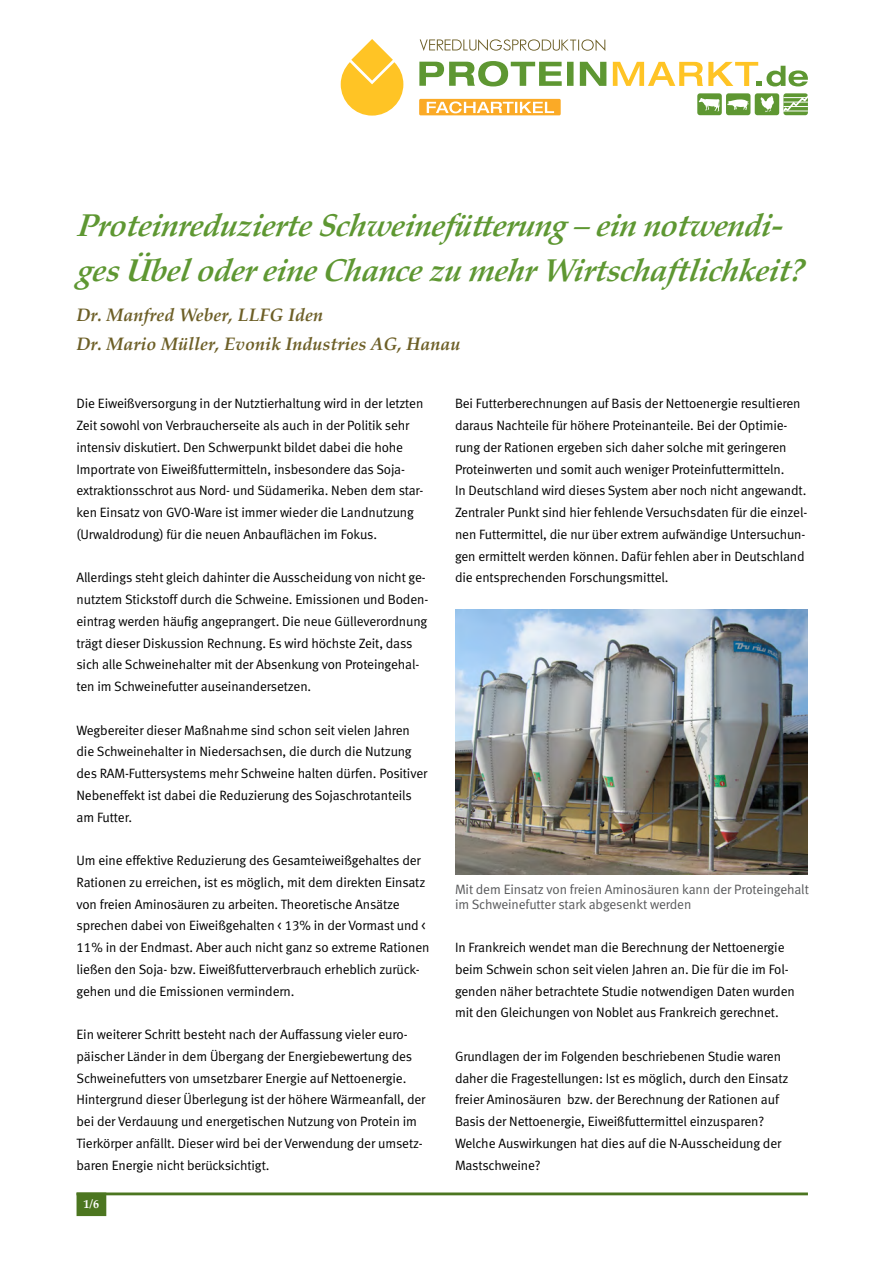
<style>
.page{position:relative;width:893px;height:1263px;background:#fff}
.page>*{position:absolute;margin:0;border:0;box-sizing:border-box;transform-origin:0 0}
.t1{font:italic 700 31.5px/45px "Palatino Linotype";letter-spacing:-.02em;color:#5e9732}
.t2{font:italic 700 18px/28.5px "Palatino Linotype";color:#6d5f27}
.t3{font:13.5px/21.8px "Meta Normal LF";letter-spacing:-.01em;color:#000}
.t4{font:13.5px/15px "Meta Normal LF";letter-spacing:-.01em;color:#58595b}
.t5{font:700 12px "Palatino Linotype";color:#fff}
</style>
<div class="page">
<hr style="left:77px;top:1192px;width:731px;height:3px;background:#4c7620">
<div style="left:77px;top:1192px;width:29px;height:24px;background:#4c7620;border:2px solid #4c7620"></div>
<svg style="left:419px;top:61px;width:143px;height:25px"></svg>
<div style="left:567px;top:62px;width:7px;height:24px;background:#5e9732"></div>
<svg style="left:580px;top:62px;width:26px;height:24px"></svg>
<svg style="left:341px;top:39px;width:62px;height:77px"></svg>
<svg style="left:420px;top:39px;width:185px;height:12px"></svg>
<div style="left:726px;top:93px;width:24px;height:22px;background:#5e9732;border-radius:3px"></div>
<svg style="left:727px;top:99px;width:21px;height:11px"></svg>
<div style="left:697px;top:93px;width:25px;height:22px;background:#5e9732;border-radius:3px"></div>
<svg style="left:699px;top:98px;width:21px;height:13px"></svg>
<div style="left:755px;top:93px;width:24px;height:22px;background:#5e9732;border-radius:3px"></div>
<svg style="left:760px;top:95px;width:14px;height:17px"></svg>
<div style="left:783px;top:93px;width:25px;height:22px;background:#5e9732;border-radius:3px"></div>
<svg style="left:783px;top:93px;width:25px;height:21px"></svg>
<svg style="left:613px;top:62px;width:195px;height:24px"></svg>
<div style="left:419px;top:99px;width:142px;height:16px;background:#fbaa26;border-radius:2px"></div>
<svg style="left:427px;top:101px;width:127px;height:12px"></svg>
<img style="left:455px;top:609px;width:353px;height:265px">
<h1 class="t1" style="left:77px;top:201px;width:734px">Proteinreduzierte Schweinefütterung – ein notwendi&shy;ges Übelodereine Chance zu mehrWirtschaftlichkeit?</h1>
<h2 class="t2" style="left:77px;top:300px;width:385px">Dr. Manfred Weber, LLFG Iden<br>Dr. Mario Müller, Evonik Industries AG, Hanau</h2>
<p class="t3" style="left:77px;top:393px;width:348px">Die Eiweißversorgung in der Nutztierhaltung wird in der letzten Zeit sowohl von Verbraucherseite als auch in der Politik sehr intensiv diskutiert. Den Schwerpunkt bildet dabei die hohe Importrate von Eiweißfuttermitteln, insbesondere das Soja&shy;extraktionsschrot aus Nord- und Südamerika. Neben dem star&shy;ken Einsatz von GVO-Ware ist immer wieder die Landnutzung (Urwaldrodung) für die neuen Anbauflächen im Fokus.</p>
<p class="t3" style="left:77px;top:567px;width:353px">Allerdings steht gleich dahinter die Ausscheidung von nicht ge&shy;nutztem Stickstoff durch die Schweine. Emissionen und Boden&shy;eintrag werden häufig angeprangert. Die neue Gülleverordnung trägt dieser Diskussion Rechnung. Es wird höchste Zeit, dass sich alle Schweinehalter mit der Absenkung von Proteingehal&shy;ten im Schweinefutter auseinandersetzen.</p>
<p class="t3" style="left:77px;top:719px;width:352px">Wegbereiter dieser Maßnahme sind schon seit vielen Jahren die Schweinehalter in Niedersachsen, die durch die Nutzung des RAM-Futtersystems mehr Schweine halten dürfen. Positiver Nebeneffekt ist dabei die Reduzierung des Sojaschrotanteils am Futter.</p>
<p class="t3" style="left:77px;top:849px;width:354px">Um eine effektive Reduzierung des Gesamteiweißgehaltes der Rationen zu erreichen, ist es möglich, mit dem direkten Einsatz von freien Aminosäuren zu arbeiten. Theoretische Ansätze sprechen dabei von Eiweißgehalten &lt; 13% in der Vormast und &lt; 11% in der Endmast. Aber auch nicht ganz so extreme Rationen ließen den Soja- bzw. Eiweißfutterverbrauch erheblich zurück&shy;gehen und die Emissionen vermindern.</p>
<p class="t3" style="left:77px;top:1023px;width:350px">Ein weiterer Schritt besteht nach der Auffassung vieler euro&shy;päischer Länder in dem Übergang der Energiebewertung des Schweinefutters von umsetzbarer Energie auf Nettoenergie.<br>Hintergrund dieser Überlegung ist der höhere Wärmeanfall, der bei der Verdauung und energetischen Nutzung von Protein im Tierkörper anfällt. Dieser wird bei der Verwendung der umsetz&shy;baren Energie nicht berücksichtigt.</p>
<p class="t5" style="left:84px;top:1195px;width:17px">1/6</p>
<p class="t3" style="left:455px;top:393px;width:354px">Bei Futterberechnungen auf Basis der Nettoenergie resultieren daraus Nachteile für höhere Proteinanteile. Bei der Optimie&shy;rung der Rationen ergeben sich daher solche mit geringeren Proteinwerten und somit auch weniger Proteinfuttermitteln.<br>In Deutschland wird dieses System aber noch nicht angewandt.<br>Zentraler Punkt sind hier fehlende Versuchsdaten für die einzel&shy;nen Futtermittel, die nur über extrem aufwändige Untersuchun&shy;gen ermittelt werden können. Dafür fehlen aber in Deutschland die entsprechenden Forschungsmittel.</p>
<p class="t4" style="left:455px;top:881px;width:355px">Mit dem Einsatz von freien Aminosäuren kann der Proteingehalt im Schweinefutter stark abgesenkt werden</p>
<p class="t3" style="left:455px;top:936px;width:341px">In Frankreich wendet man die Berechnung der Nettoenergie beim Schwein schon seit vielen Jahren an. Die für die im Fol&shy;genden näher betrachtete Studie notwendigen Daten wurden mit den Gleichungen von Noblet aus Frankreich gerechnet.</p>
<p class="t3" style="left:455px;top:1045px;width:335px">Grundlagen der im Folgenden beschriebenen Studie waren daher die Fragestellungen: Ist es möglich, durch den Einsatz freier Aminosäuren bzw. der Berechnung der Rationen auf Basis der Nettoenergie, Eiweißfuttermittel einzusparen?<br>Welche Auswirkungen hat dies auf die N-Ausscheidung der Mastschweine?</p>
</div>
